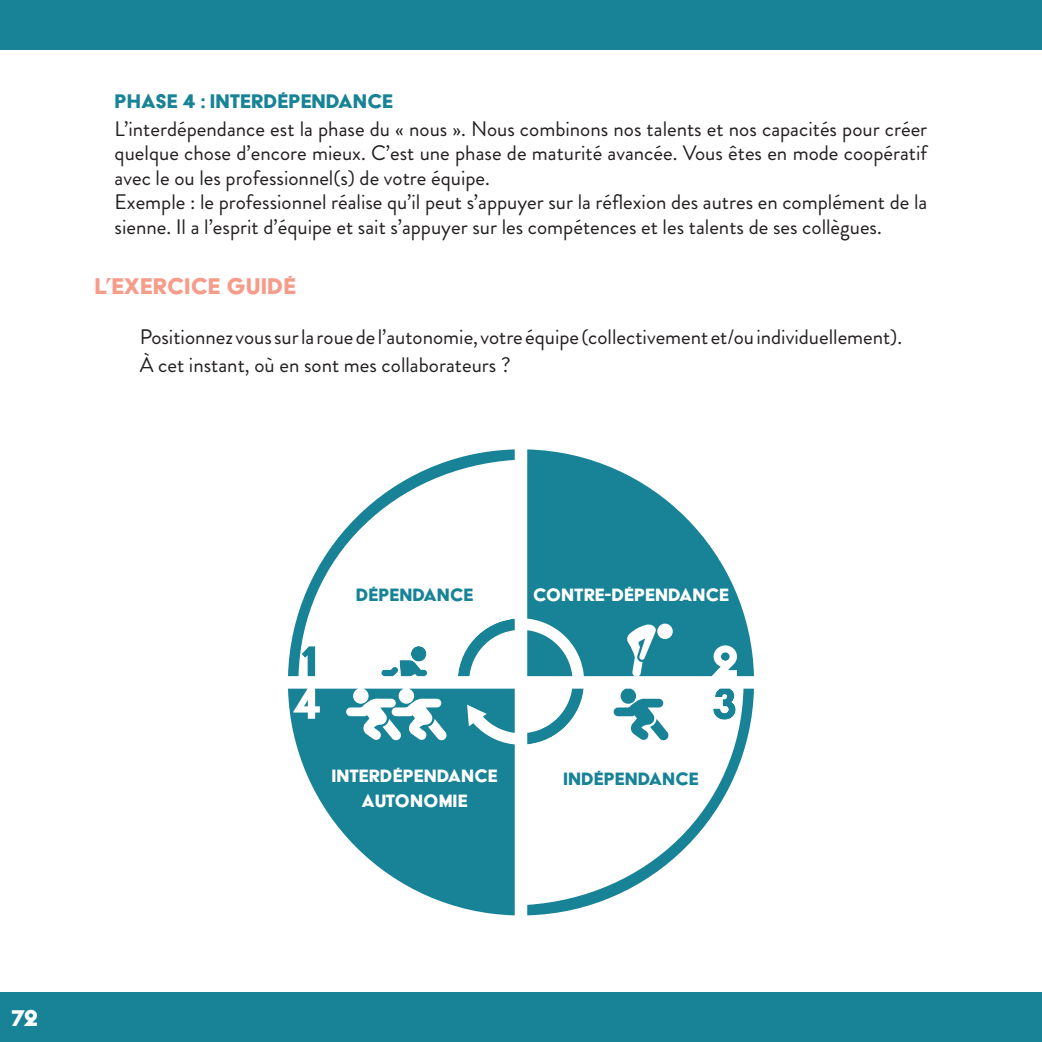
<style>
.page{position:relative;width:1042px;height:1042px;background:#fff}
.page>*{position:absolute;margin:0;border:0;box-sizing:border-box;transform-origin:0 0}
.t1{font:26.25px "Acier BAT Text Solid";color:#f69c8a}
.t2{font:26.25px "Acier BAT Text Solid";color:#fff}
.t3{font:22.75px "Acier BAT Text Solid";color:#188396}
.t4{font:21px/24.5px "Brandon Grotesque";color:#231f20;text-align:justify}
.t5{font:20.65px/24.8px "Acier BAT Text Solid";color:#fff;text-align:center}
.t6{font:20.65px "Acier BAT Text Solid";color:#188396}
</style>
<div class="page">
<div style="left:0;top:992px;width:1042px;height:50px;background:#188396"></div>
<div style="left:0;top:0;width:1042px;height:50px;background:#188396"></div>
<svg style="left:527px;top:449px;width:227px;height:227px;fill:#188396"></svg>
<svg style="left:288px;top:688px;width:227px;height:227px;fill:#188396"></svg>
<svg style="left:527px;top:688px;width:227px;height:227px"></svg>
<svg style="left:288px;top:449px;width:227px;height:227px"></svg>
<p class="t3" style="left:115px;top:89px;width:280px">PHASE 4 : INTERDÉPENDANCE</p>
<p class="t4" style="left:115px;top:117px;width:814px">L’interdépendance est la phase du « nous ». Nous combinons nos talents et nos capacités pour créer quelque chose d’encore mieux. C’est une phase de maturité avancée. Vous êtes en mode coopératif avec le ou les professionnel(s) de votre équipe.</p>
<p class="t4" style="left:115px;top:190px;width:814px">Exemple : le professionnel réalise qu’il peut s’appuyer sur la réflexion des autres en complément de la sienne. Il a l’esprit d’équipe et sait s’appuyer sur les compétences et les talents de ses collègues.</p>
<p class="t1" style="left:95px;top:272px;width:203px">L’EXERCICE GUIDÉ</p>
<p class="t4" style="left:140px;top:325px;width:764px">Positionnez vous sur la roue de l’autonomie, votre équipe (collectivement et/ou individuellement).</p>
<p class="t4" style="left:140px;top:353px;width:372px">À cet instant, où en sont mes collaborateurs ?</p>
<p class="t2" style="left:12px;top:1004px;width:28px">72</p>
<p class="t6" style="left:356px;top:583px;width:119px">DÉPENDANCE</p>
<p class="t5" style="left:533px;top:582px;width:198px">CONTRE-DÉPENDANCE</p>
<p class="t5" style="left:331px;top:763px;width:168px">INTERDÉPENDANCE<br>AUTONOMIE</p>
<p class="t6" style="left:563px;top:768px;width:137px">INDÉPENDANCE</p>
</div>
